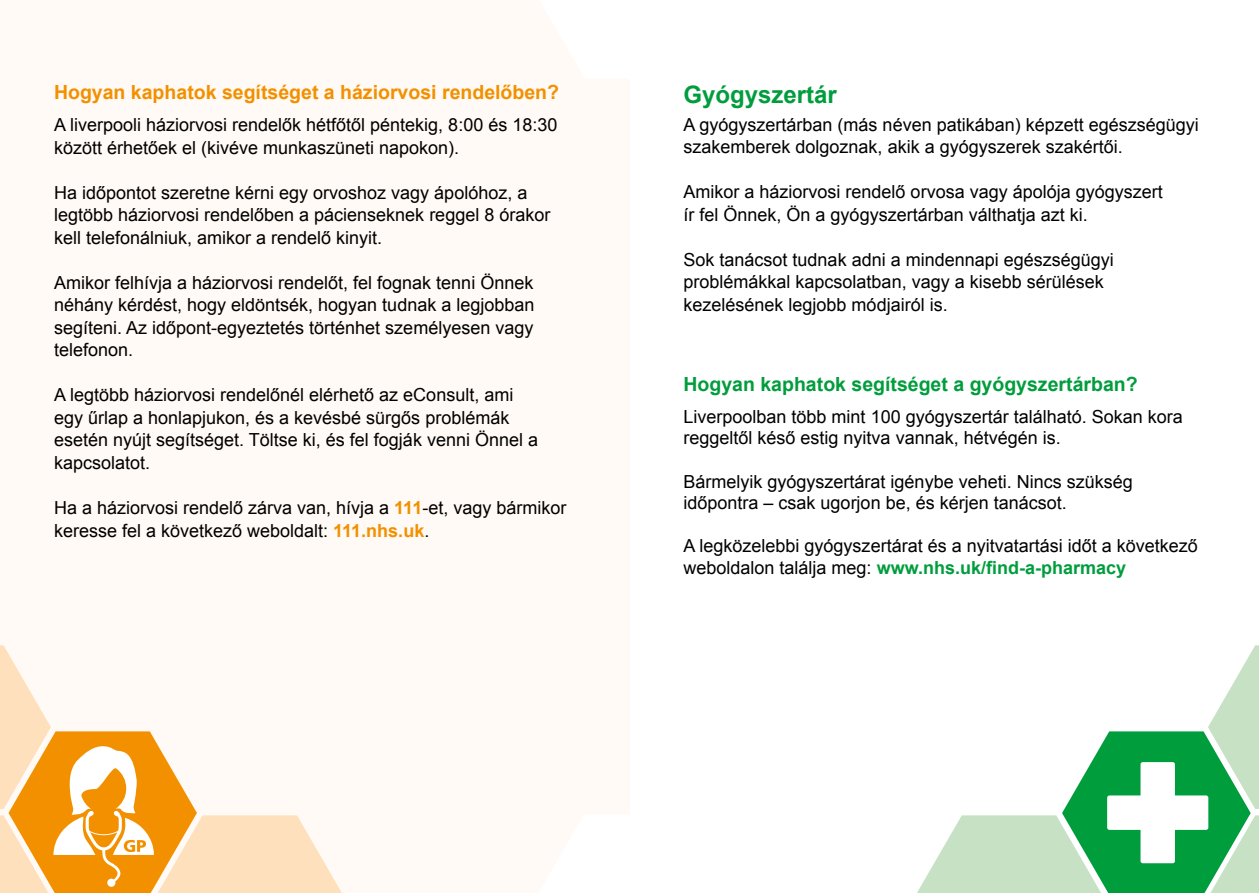
<style>
.page{position:relative;width:1259px;height:893px;background:#fff}
.page>*{position:absolute;margin:0;border:0;box-sizing:border-box;transform-origin:0 0}
.t1{font:700 24px "Arial";color:#009d3d}
.t2{font:700 19.5px "Arial";color:#f39000}
.t3{font:700 19.5px "Arial";color:#009d3d}
.t4{font:18px/22.5px "Arial";color:#000}
.s1{font-weight:700;color:#f39000}
.s2{font-weight:700;color:#009d3d}
</style>
<div class="page">
<div style="left:0;top:0;width:629px;height:893px;background:#fffaf5"></div>
<svg style="left:917px;top:645px;width:342px;height:248px"></svg>
<svg style="left:0;top:645px;width:342px;height:248px"></svg>
<p class="t2" style="left:54px;top:80px;width:506px">Hogyan kaphatok segítséget a háziorvosi rendelőben?</p>
<p class="t4" style="left:54px;top:114px;width:505px">A liverpooli háziorvosi rendelők hétfőtől péntekig, 8:00 és 18:30 között érhetőek el (kivéve munkaszüneti napokon).</p>
<p class="t4" style="left:54px;top:182px;width:498px">Ha időpontot szeretne kérni egy orvoshoz vagy ápolóhoz, a legtöbb háziorvosi rendelőben a pácienseknek reggel 8 órakor kell telefonálniuk, amikor a rendelő kinyit.</p>
<p class="t4" style="left:54px;top:272px;width:482px;text-align:justify">Amikor felhívja a háziorvosi rendelőt, fel fognak tenni Önnek néhány kérdést, hogy eldöntsék, hogyan tudnak a legjobban segíteni. Az időpont-egyeztetés történhet személyesen vagy telefonon.</p>
<p class="t4" style="left:54px;top:384px;width:485px">A legtöbb háziorvosi rendelőnél elérhető az eConsult, ami egy űrlap a honlapjukon, és a kevésbé sürgős problémák esetén nyújt segítséget. Töltse ki, és fel fogják venni Önnel a kapcsolatot.</p>
<p class="t4" style="left:54px;top:497px;width:514px">Ha a háziorvosi rendelő zárva van, hívja a <span class="s1">111</span>-et, vagy bármikor keresse fel a következő weboldalt: <span class="s1">111.nhs.uk</span>.</p>
<p class="t1" style="left:683px;top:78px;width:155px">Gyógyszertár</p>
<p class="t4" style="left:683px;top:114px;width:517px">A gyógyszertárban (más néven patikában) képzett egészségügyi szakemberek dolgoznak, akik a gyógyszerek szakértői.</p>
<p class="t4" style="left:683px;top:181px;width:481px">Amikor a háziorvosi rendelő orvosa vagy ápolója gyógyszert ír fel Önnek, Ön a gyógyszertárban válthatja azt ki.</p>
<p class="t4" style="left:683px;top:249px;width:432px">Sok tanácsot tudnak adni a mindennapi egészségügyi problémákkal kapcsolatban, vagy a kisebb sérülések kezelésének legjobb módjairól is.</p>
<p class="t3" style="left:683px;top:371px;width:456px">Hogyan kaphatok segítséget a gyógyszertárban?</p>
<p class="t4" style="left:683px;top:406px;width:501px;line-height:21.6px">Liverpoolban több mint 100 gyógyszertár található. Sokan kora reggeltől késő estig nyitva vannak, hétvégén is.</p>
<p class="t4" style="left:683px;top:471px;width:451px;line-height:21.6px">Bármelyik gyógyszertárat igénybe veheti. Nincs szükség időpontra – csak ugorjon be, és kérjen tanácsot.</p>
<p class="t4" style="left:683px;top:535px;width:516px;line-height:21.6px">A legközelebbi gyógyszertárat és a nyitvatartási időt a következő weboldalon találja meg: <span class="s2">www.nhs.uk/find-a-pharmacy</span></p>
</div>
